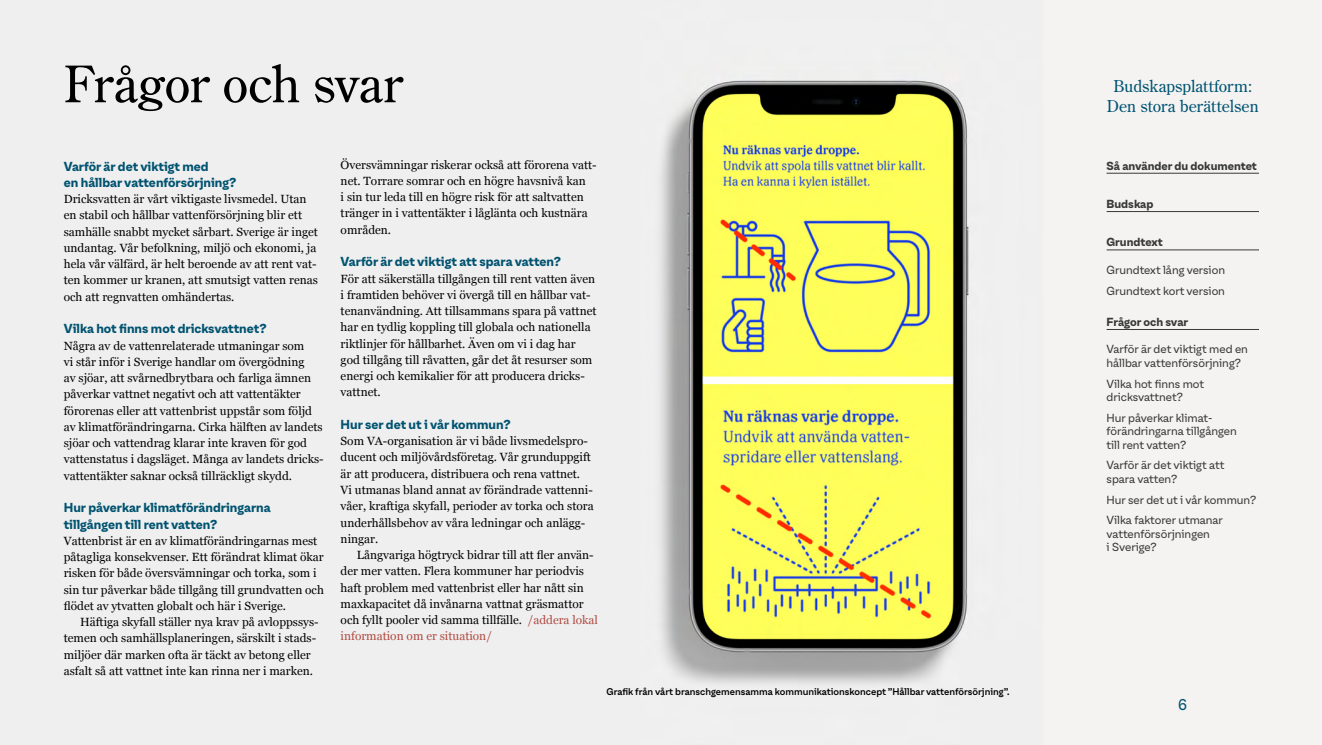
<style>
.page{position:relative;width:1322px;height:745px;background:#fff}
.page>*{position:absolute;margin:0;border:0;box-sizing:border-box;transform-origin:0 0}
.Rubrik_1__Innehållsf{font:50px "Century Old Style Std";letter-spacing:-.005em;color:#000}
.t1{font:16.25px/20px "Century Old Style Std";color:#005370;text-align:center}
.t2{font:15px "Oli Grotesk L";color:#005370}
.Rubrik_3{font:700 12.5px/16.2px "Oli Grotesk L";color:#005370}
.Brödtext{font:11.88px/16.2px "Georgia";color:#000}
.Brödtext_indrag{font:11.88px/16.2px "Georgia";color:#000}
.t3{font:11.25px/13.5px "Oli Grotesk L";color:#383937}
.t4{font:700 11.25px "Oli Grotesk L";color:#383937}
.t5{font:500 9.38px "Oli Grotesk L";color:#000}
.s1{color:#b04c43}
</style>
<div class="page">
<img style="left:0;top:0;width:1043px;height:744px">
<div style="left:1043px;top:0;width:279px;height:744px;background:#f4f3f2"></div>
<hr style="left:1106px;top:173px;width:153px;height:1px;background:#383937">
<hr style="left:1106px;top:211px;width:153px;height:1px;background:#383937">
<hr style="left:1106px;top:249px;width:153px;height:1px;background:#383937">
<hr style="left:1106px;top:329px;width:153px;height:1px;background:#383937">
<p class="Rubrik_1__Innehållsf" style="left:64px;top:52px;width:341px">Frågor och svar</p>
<p class="Rubrik_3" style="left:64px;top:157px;width:174px">Varför är det viktigt med<br>en hållbar vattenförsörjning?</p>
<p class="Brödtext" style="left:64px;top:190px;width:256px">Dricksvatten är vårt viktigaste livsmedel. Utan en stabil och hållbar vattenförsörjning blir ett samhälle snabbt mycket sårbart. Sverige är inget undantag. Vår befolkning, miljö och ekonomi, ja hela vår välfärd, är helt beroende av att rent vat&shy;ten kommer ur kranen, att smutsigt vatten renas och att regnvatten omhändertas.</p>
<p class="Rubrik_3" style="left:64px;top:319px;width:204px">Vilka hot finns mot dricksvattnet?</p>
<p class="Brödtext" style="left:64px;top:336px;width:261px">Några av de vattenrelaterade utmaningar som<br>vi står inför i Sverige handlar om övergödning<br>av sjöar, att svårnedbrytbara och farliga ämnen påverkar vattnet negativt och att vattentäkter förorenas eller att vattenbrist uppstår som följd av klimatförändringarna. Cirka hälften av landets sjöar och vattendrag klarar inte kraven för god vattenstatus i dagsläget. Många av landets dricks&shy;vattentäkter saknar också tillräckligt skydd.</p>
<p class="Rubrik_3" style="left:64px;top:498px;width:208px">Hur påverkar klimatförändringarna tillgången till rent vatten?</p>
<p class="Brödtext" style="left:64px;top:531px;width:262px">Vattenbrist är en av klimatförändringarnas mest påtagliga konsekvenser. Ett förändrat klimat ökar risken för både översvämningar och torka, som i sin tur påverkar både tillgång till grundvatten och flödet av ytvatten globalt och här i Sverige.</p>
<p class="Brödtext_indrag" style="left:64px;top:613px;width:256px;text-indent:16px">Häftiga skyfall ställer nya krav på avloppssys&shy;temen och samhällsplaneringen, särskilt i stads&shy;miljöer där marken ofta är täckt av betong eller asfalt så att vattnet inte kan rinna ner i marken.</p>
<p class="Brödtext_indrag" style="left:341px;top:156px;width:257px">Översvämningar riskerar också att förorena vatt&shy;net. Torrare somrar och en högre havsnivå kan<br>i sin tur leda till en högre risk för att saltvatten tränger in i vattentäkter i låglänta och kustnära områden.</p>
<p class="Rubrik_3" style="left:341px;top:252px;width:222px">Varför är det viktigt att spara vatten?</p>
<p class="Brödtext" style="left:341px;top:269px;width:257px">För att säkerställa tillgången till rent vatten även i framtiden behöver vi övergå till en hållbar vat&shy;tenanvändning. Att tillsammans spara på vattnet har en tydlig koppling till globala och nationella riktlinjer för hållbarhet. Även om vi i dag har god tillgång till råvatten, går det åt resurser som energi och kemikalier för att producera dricks&shy;vattnet.</p>
<p class="Rubrik_3" style="left:341px;top:415px;width:171px">Hur ser det ut i vår kommun?</p>
<p class="Brödtext" style="left:341px;top:432px;width:255px">Som VA-organisation är vi både livsmedelspro&shy;ducent och miljövårdsföretag. Vår grunduppgift är att producera, distribuera och rena vattnet.<br>Vi utmanas bland annat av förändrade vattenni&shy;våer, kraftiga skyfall, perioder av torka och stora underhållsbehov av våra ledningar och anlägg&shy;ningar.</p>
<p class="Brödtext_indrag" style="left:341px;top:546px;width:259px;text-indent:16px">Långvariga högtryck bidrar till att fler använ&shy;der mer vatten. Flera kommuner har periodvis haft problem med vattenbrist eller har nått sin maxkapacitet då invånarna vattnat gräsmattor och fyllt pooler vid samma tillfälle. <span class="s1">/addera lokal information om er situation/</span></p>
<p class="t5" style="left:606px;top:683px;width:404px">Grafik från vårt branschgemensamma kommunikationskoncept ”Hållbar vattenförsörjning”.</p>
<h2 class="t1" style="left:1107px;top:76px;width:153px">Budskapsplattform:<br>Den stora berättelsen</h2>
<p class="t4" style="left:1106px;top:157px;width:152px">Så använder du dokumentet</p>
<p class="t4" style="left:1106px;top:195px;width:48px">Budskap</p>
<p class="t4" style="left:1106px;top:233px;width:58px">Grundtext</p>
<p class="t3" style="left:1106px;top:258px;width:120px;line-height:20.6px">Grundtext lång version<br>Grundtext kort version</p>
<p class="t4" style="left:1106px;top:313px;width:83px">Frågor och svar</p>
<p class="t3" style="left:1106px;top:341px;width:143px">Varför är det viktigt med en hållbar vattenförsörjning?</p>
<p class="t3" style="left:1106px;top:375px;width:99px">Vilka hot finns mot dricksvattnet?</p>
<p class="t3" style="left:1106px;top:410px;width:132px">Hur påverkar klimat&shy;förändringarna tillgången till rent vatten?</p>
<p class="t3" style="left:1106px;top:457px;width:119px">Varför är det viktigt att spara vatten?</p>
<p class="t3" style="left:1106px;top:488px;width:151px;line-height:20.6px">Hur ser det ut i vår kommun?<br>Vilka faktorer utmanar</p>
<p class="t3" style="left:1106px;top:525px;width:105px">vattenförsörjningen i Sverige?</p>
<p class="t2" style="left:1178px;top:692px;width:10px">6</p>
</div>
